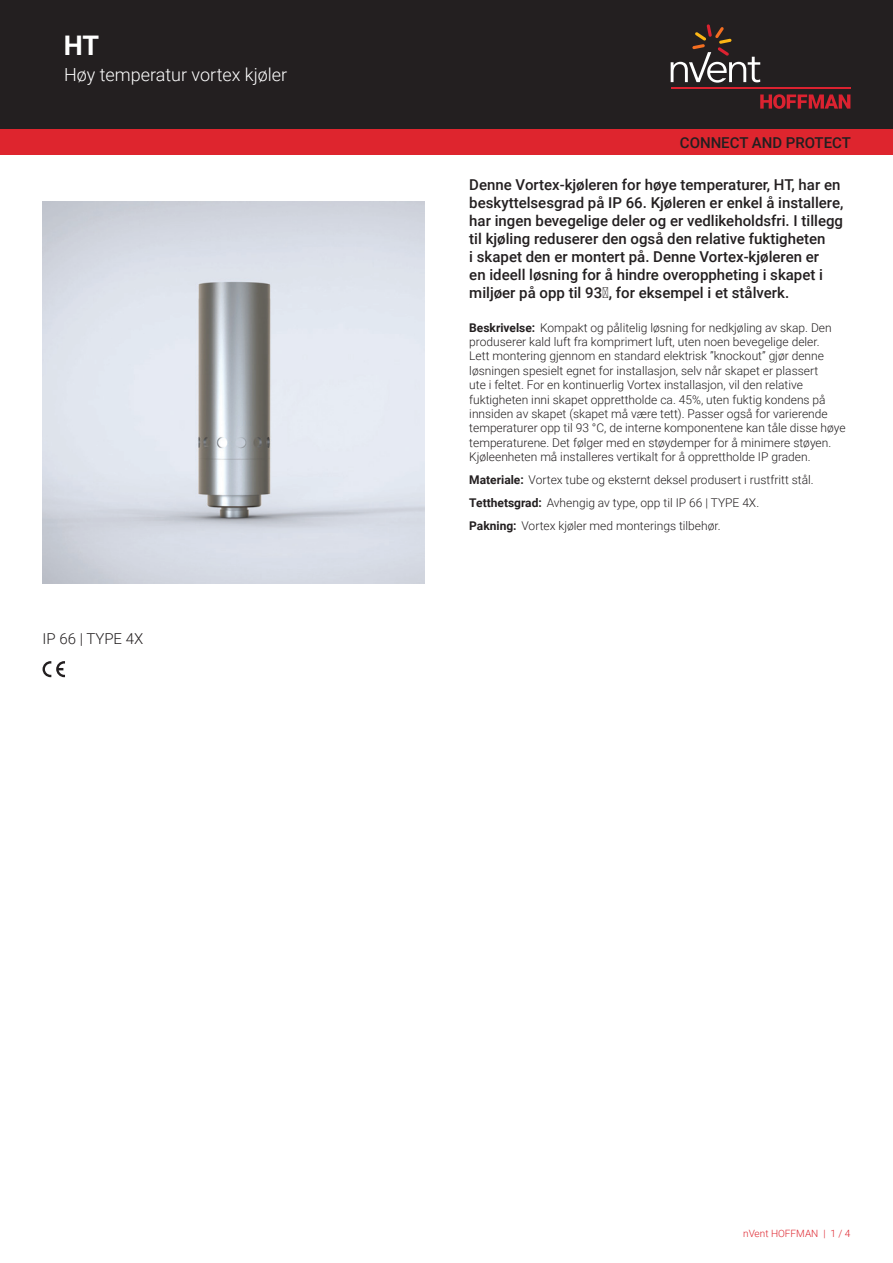
<style>
.page{position:relative;width:893px;height:1263px;background:#fff}
.page>*{position:absolute;margin:0;border:0;box-sizing:border-box;transform-origin:0 0}
.t1{font:700 27px "Roboto";color:#fff}
.t2{font:300 18px "Roboto";color:#fff}
.t3{font:500 15px/18px "Roboto";color:#231f20}
.t4{font:300 15px "Roboto";color:#231f20}
.t5{font:300 12px/14.4px "Roboto";color:#231f20}
.t6{font:300 10.05px "Roboto";color:#de252e}
.s1{font-weight:700}
</style>
<div class="page">
<div style="left:0;top:0;width:893px;height:129px;background:#231f20"></div>
<svg style="left:760px;top:94px;width:90px;height:15px"></svg>
<hr style="left:671px;top:88px;width:179px;height:1px;background:#db2230">
<svg style="left:671px;top:24px;width:89px;height:59px"></svg>
<div style="left:0;top:129px;width:893px;height:26px;background:#de252e"></div>
<img style="left:43px;top:202px;width:381px;height:382px">
<svg style="left:43px;top:661px;width:22px;height:16px"></svg>
<h1 class="t1" style="left:64px;top:27px;width:37px">HT</h1>
<h2 class="t2" style="left:64px;top:62px;width:225px">Høy temperatur vortex kjøler</h2>
<p class="t4" style="left:43px;top:628px;width:102px">IP 66 | TYPE 4X</p>
<p class="t3" style="left:680px;top:133px;width:173px">CONNECT AND PROTECT</p>
<p class="t3" style="left:469px;top:175px;width:376px">Denne Vortex-kjøleren for høye temperaturer, HT, har en beskyttelsesgrad på IP 66. Kjøleren er enkel å installere, har ingen bevegelige deler og er vedlikeholdsfri. I tillegg til kjøling reduserer den også den relative fuktigheten<br>i skapet den er montert på. Denne Vortex-kjøleren er<br>en ideell løsning for å hindre overoppheting i skapet i miljøer på opp til 93℃, for eksempel i et stålverk.</p>
<p class="t5" style="left:469px;top:320px;width:378px"><span class="s1">Beskrivelse:</span> Kompakt og pålitelig løsning for nedkjøling av skap. Den produserer kald luft fra komprimert luft, uten noen bevegelige deler.<br>Lett montering gjennom en standard elektrisk ”knockout” gjør denne løsningen spesielt egnet for installasjon, selv når skapet er plassert<br>ute i feltet. For en kontinuerlig Vortex installasjon, vil den relative fuktigheten inni skapet opprettholde ca. 45%, uten fuktig kondens på innsiden av skapet (skapet må være tett). Passer også for varierende temperaturer opp til 93 °C, de interne komponentene kan tåle disse høye temperaturene. Det følger med en støydemper for å minimere støyen.<br>Kjøleenheten må installeres vertikalt for å opprettholde IP graden.</p>
<p class="t5" style="left:469px;top:468px;width:346px;line-height:23px"><span class="s1">Materiale:</span> Vortex tube og eksternt deksel produsert i rustfritt stål.<br><span class="s1">Tetthetsgrad:</span> Avhengig av type, opp til IP 66 | TYPE 4X.<br><span class="s1">Pakning:</span> Vortex kjøler med monterings tilbehør.</p>
<p class="t6" style="left:743px;top:1226px;width:109px">nVent HOFFMAN | 1 / 4</p>
</div>
